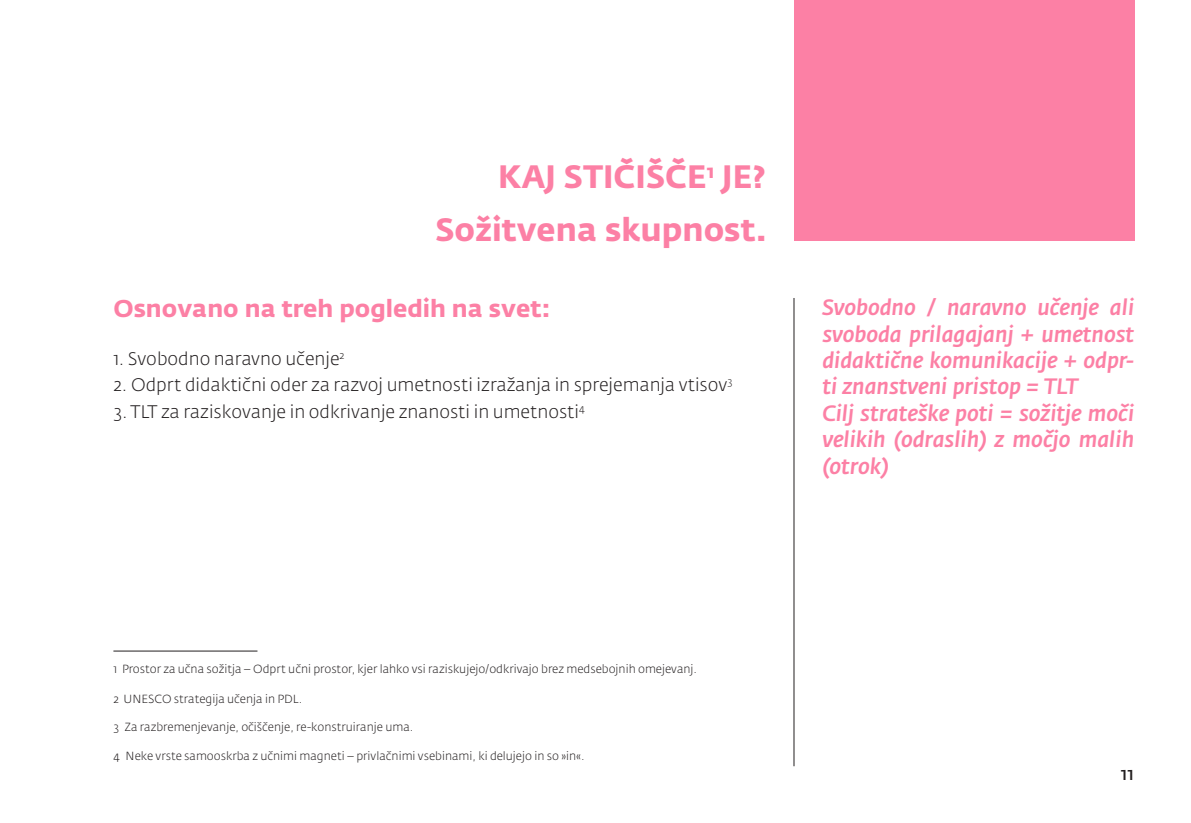
<style>
.page{position:relative;width:1191px;height:823px;background:#fff}
.page>*{position:absolute;margin:0;border:0;box-sizing:border-box;transform-origin:0 0}
.t1{font:700 32px/52.6px "Fedra Sans Pro";color:#fc80a5;text-align:right}
.t2{font:700 24px "Fedra Sans Pro";color:#fc80a5}
.t3{font:italic 500 22px/26.4px "Fedra Sans Pro";color:#fc80a5}
.t4{font:300 18px "Fedra Sans Pro";color:#231f20}
.t5{font:18px "Fedra Sans Pro";color:#231f20}
.t6{font:300 11.6px "Fedra Sans Pro";color:#231f20}
</style>
<div class="page">
<hr style="left:793px;top:298px;width:1px;height:467px;background:#231f20">
<div style="left:794px;top:0;width:340px;height:240px;background:#fc80a5"></div>
<hr style="left:113px;top:650px;width:144px;height:1px;background:#231f20">
<h1 class="t1" style="left:435px;top:151px;width:333px">KAJ STIČIŠČE<sup>1</sup> JE?<br>Sožitvena skupnost.</h1>
<h2 class="t2" style="left:113px;top:293px;width:438px">Osnovano na treh pogledih na svet:</h2>
<h3 class="t4" style="left:113px;top:347px;width:233px">1. Svobodno naravno učenje<sup>2</sup></h3>
<h3 class="t4" style="left:113px;top:373px;width:620px">2. Odprt didaktični oder za razvoj umetnosti izražanja in sprejemanja vtisov<sup>3</sup></h3>
<h3 class="t4" style="left:113px;top:399px;width:473px">3. TLT za raziskovanje in odkrivanje znanosti in umetnosti<sup>4</sup></h3>
<h3 class="t3" style="left:822px;top:294px;width:313px">Svobodno / naravno učenje ali svoboda prilagajanj + umetnost didaktične komunikacije + odpr&shy;ti znanstveni pristop = TLT<br>Cilj strateške poti = sožitje moči velikih (odraslih) z močjo malih (otrok)</h3>
<p class="t6" style="left:113px;top:661px;width:585px">1 Prostor za učna sožitja – Odprt učni prostor, kjer lahko vsi raziskujejo/odkrivajo brez medsebojnih omejevanj.</p>
<p class="t6" style="left:113px;top:691px;width:190px">2 UNESCO strategija učenja in PDL.</p>
<p class="t6" style="left:113px;top:719px;width:301px">3 Za razbremenjevanje, očiščenje, re-konstruiranje uma.</p>
<p class="t6" style="left:113px;top:747px;width:473px">4 Neke vrste samooskrba z učnimi magneti – privlačnimi vsebinami, ki delujejo in so »in«.</p>
<h3 class="t5" style="left:1121px;top:762px;width:15px">11</h3>
</div>
